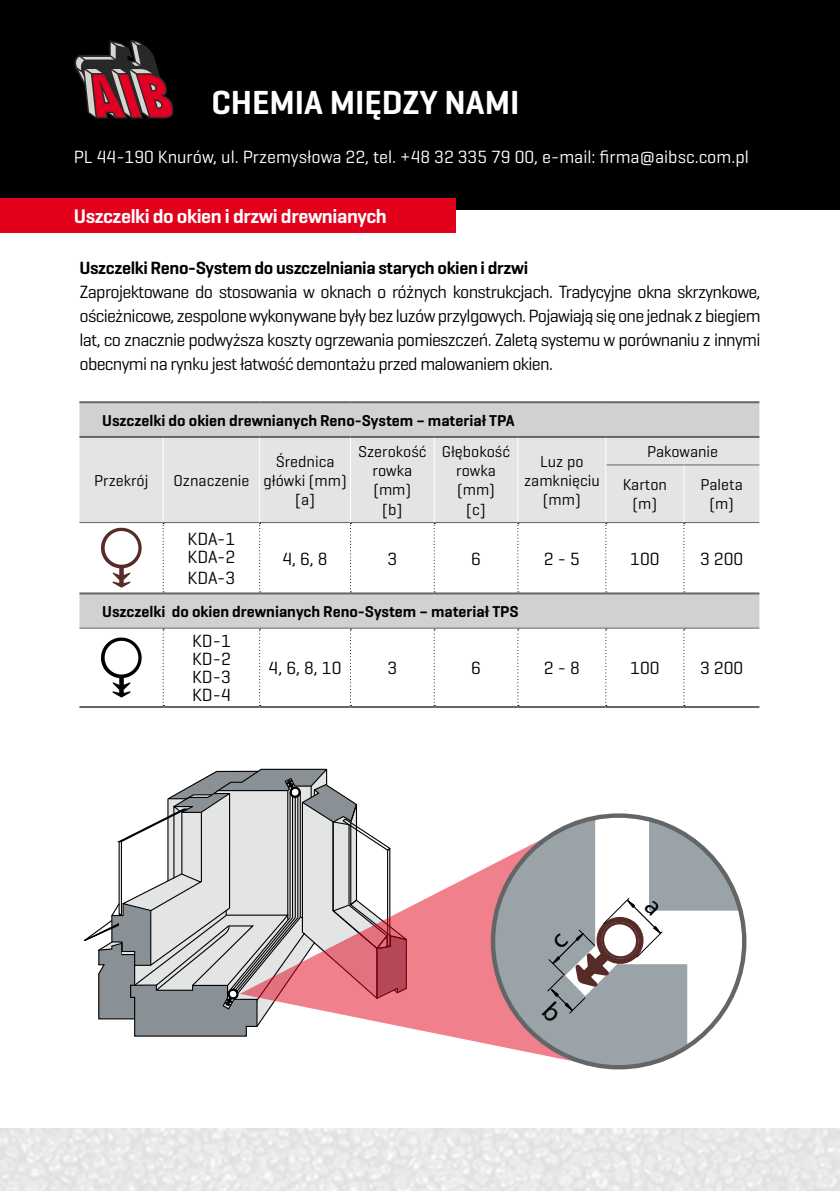
<style>
.page{position:relative;width:840px;height:1191px;background:#fff}
.page>*{position:absolute;margin:0;border:0;box-sizing:border-box;transform-origin:0 0}
.t1{font:600 34px "Geogrotesque";color:#fff}
.t2{font:26.4px "Myriad Pro";color:#000}
.t3{font:600 20px "Geogrotesque";letter-spacing:-.02em;color:#fff}
.t4{font:18px/18px "Geogrotesque";letter-spacing:-.04em;color:#000;text-align:justify}
.t5{font:18px "Geogrotesque";color:#fff}
.t6{font:600 18px "Geogrotesque";letter-spacing:-.02em;color:#000}
.t7{font:16px/19.2px "Geogrotesque";color:#000;text-align:center}
.t8{font:600 16px "Geogrotesque";color:#000}
.s1{font-family:"Myriad Pro";font-size:26.4px}
</style>
<div class="page">
<div style="left:0;top:0;width:839px;height:210px;background:#000"></div>
<svg style="left:74px;top:40px;width:100px;height:79px"></svg>
<div style="left:0;top:198px;width:455px;height:34px;background:#e2001a"></div>
<svg style="left:79px;top:403px;width:680px;height:224px;fill:#d0d1d2"></svg>
<div style="left:79px;top:438px;width:680px;height:84px;background:#e3e4e4"></div>
<hr style="left:79px;top:522px;width:84px;height:1px;background:#646567">
<hr style="left:163px;top:522px;width:96px;height:1px;background:#646567">
<hr style="left:606px;top:464px;width:77px;height:1px;background:#646567">
<hr style="left:683px;top:464px;width:76px;height:1px;background:#646567">
<hr style="left:259px;top:522px;width:91px;height:1px;background:#646567">
<hr style="left:350px;top:522px;width:84px;height:1px;background:#646567">
<svg style="left:162px;top:523px;width:2px;height:69px"></svg>
<svg style="left:259px;top:523px;width:1px;height:69px"></svg>
<svg style="left:350px;top:523px;width:1px;height:69px"></svg>
<svg style="left:433px;top:523px;width:2px;height:69px"></svg>
<svg style="left:517px;top:523px;width:1px;height:69px"></svg>
<svg style="left:605px;top:523px;width:1px;height:69px"></svg>
<svg style="left:683px;top:523px;width:1px;height:69px"></svg>
<svg style="left:162px;top:628px;width:2px;height:78px"></svg>
<svg style="left:259px;top:628px;width:1px;height:78px"></svg>
<svg style="left:350px;top:628px;width:1px;height:78px"></svg>
<svg style="left:433px;top:628px;width:2px;height:78px"></svg>
<svg style="left:517px;top:628px;width:1px;height:78px"></svg>
<svg style="left:605px;top:628px;width:1px;height:78px"></svg>
<svg style="left:683px;top:628px;width:1px;height:78px"></svg>
<hr style="left:434px;top:522px;width:83px;height:1px;background:#646567">
<hr style="left:79px;top:401px;width:84px;height:2px;background:#646567">
<hr style="left:163px;top:401px;width:96px;height:2px;background:#646567">
<hr style="left:259px;top:401px;width:91px;height:2px;background:#646567">
<hr style="left:350px;top:401px;width:84px;height:2px;background:#646567">
<hr style="left:434px;top:401px;width:83px;height:2px;background:#646567">
<hr style="left:517px;top:401px;width:88px;height:2px;background:#646567">
<hr style="left:605px;top:401px;width:78px;height:2px;background:#646567">
<hr style="left:683px;top:401px;width:76px;height:2px;background:#646567">
<hr style="left:79px;top:706px;width:84px;height:2px;background:#646567">
<hr style="left:163px;top:706px;width:96px;height:2px;background:#646567">
<hr style="left:259px;top:706px;width:91px;height:2px;background:#646567">
<hr style="left:350px;top:706px;width:84px;height:2px;background:#646567">
<hr style="left:434px;top:706px;width:83px;height:2px;background:#646567">
<hr style="left:517px;top:706px;width:88px;height:2px;background:#646567">
<hr style="left:605px;top:706px;width:78px;height:2px;background:#646567">
<hr style="left:683px;top:706px;width:76px;height:2px;background:#646567">
<hr style="left:79px;top:436px;width:84px;height:2px;background:#646567">
<hr style="left:163px;top:436px;width:96px;height:2px;background:#646567">
<hr style="left:259px;top:436px;width:91px;height:2px;background:#646567">
<hr style="left:350px;top:436px;width:84px;height:2px;background:#646567">
<hr style="left:434px;top:436px;width:83px;height:2px;background:#646567">
<hr style="left:517px;top:436px;width:88px;height:2px;background:#646567">
<hr style="left:605px;top:436px;width:78px;height:2px;background:#646567">
<hr style="left:683px;top:436px;width:76px;height:2px;background:#646567">
<hr style="left:79px;top:592px;width:84px;height:2px;background:#646567">
<hr style="left:163px;top:592px;width:96px;height:2px;background:#646567">
<hr style="left:259px;top:592px;width:91px;height:2px;background:#646567">
<hr style="left:350px;top:592px;width:84px;height:2px;background:#646567">
<hr style="left:434px;top:592px;width:83px;height:2px;background:#646567">
<hr style="left:517px;top:592px;width:88px;height:2px;background:#646567">
<hr style="left:605px;top:592px;width:78px;height:2px;background:#646567">
<hr style="left:683px;top:592px;width:76px;height:2px;background:#646567">
<hr style="left:517px;top:522px;width:88px;height:1px;background:#646567">
<svg style="left:162px;top:438px;width:1px;height:27px"></svg>
<svg style="left:259px;top:438px;width:1px;height:27px"></svg>
<svg style="left:350px;top:438px;width:1px;height:27px"></svg>
<svg style="left:433px;top:438px;width:1px;height:27px"></svg>
<svg style="left:517px;top:438px;width:1px;height:27px"></svg>
<hr style="left:162px;top:465px;width:1px;height:57px;background:#fff">
<hr style="left:259px;top:465px;width:1px;height:57px;background:#fff">
<hr style="left:350px;top:465px;width:1px;height:57px;background:#fff">
<hr style="left:433px;top:465px;width:1px;height:57px;background:#fff">
<hr style="left:517px;top:465px;width:1px;height:57px;background:#fff">
<svg style="left:605px;top:438px;width:1px;height:27px"></svg>
<hr style="left:605px;top:465px;width:1px;height:57px;background:#fff">
<hr style="left:683px;top:465px;width:1px;height:57px;background:#fff">
<hr style="left:605px;top:522px;width:78px;height:1px;background:#646567">
<hr style="left:683px;top:522px;width:76px;height:1px;background:#646567">
<hr style="left:79px;top:627px;width:84px;height:1px;background:#646567">
<hr style="left:163px;top:627px;width:96px;height:1px;background:#646567">
<hr style="left:259px;top:627px;width:91px;height:1px;background:#646567">
<hr style="left:350px;top:627px;width:84px;height:1px;background:#646567">
<hr style="left:434px;top:627px;width:83px;height:1px;background:#646567">
<hr style="left:517px;top:627px;width:88px;height:1px;background:#646567">
<hr style="left:605px;top:627px;width:78px;height:1px;background:#646567">
<hr style="left:683px;top:627px;width:76px;height:1px;background:#646567">
<svg style="left:101px;top:528px;width:40px;height:60px"></svg>
<svg style="left:101px;top:637px;width:40px;height:60px"></svg>
<svg style="left:84px;top:768px;width:287px;height:269px"></svg>
<svg style="left:239px;top:835px;width:245px;height:209px"></svg>
<svg style="left:484px;top:818px;width:202px;height:252px;fill:#9aa3a8"></svg>
<svg style="left:541px;top:820px;width:199px;height:203px"></svg>
<h1 class="t1" style="left:211px;top:81px;width:309px">CHEMIA MIĘDZY NAMI</h1>
<p class="t5" style="left:74px;top:146px;width:676px">PL 44-190 Knurów, ul. Przemysłowa 22, tel. +48 32 335 79 00, e-mail: firma@aibsc.com.pl</p>
<p class="t3" style="left:74px;top:204px;width:314px">Uszczelki do okien i drzwi drewnianych</p>
<p class="t6" style="left:79px;top:257px;width:450px">Uszczelki Reno-System do uszczelniania starych okien i drzwi</p>
<p class="t4" style="left:79px;top:280px;width:682px;line-height:24px">Zaprojektowane do stosowania w oknach o różnych konstrukcjach. Tradycyjne okna skrzynkowe, ościeżnicowe, zespolone wykonywane były bez luzów przylgowych. Pojawiają się one jednak z biegiem lat, co znacznie podwyższa koszty ogrzewania pomieszczeń. Zaletą systemu w porównaniu z innymi obecnymi na rynku jest łatwość demontażu przed malowaniem okien.</p>
<p class="t8" style="left:102px;top:410px;width:414px">Uszczelki do okien drewnianych Reno-System – materiał TPA</p>
<p class="t7" style="left:94px;top:470px;width:56px">Przekrój</p>
<p class="t7" style="left:173px;top:470px;width:77px">Oznaczenie</p>
<p class="t7" style="left:263px;top:451px;width:85px">Średnica główki (mm) [a]</p>
<p class="t7" style="left:358px;top:441px;width:70px">Szerokość rowka (mm)<br>[b]</p>
<p class="t7" style="left:441px;top:441px;width:70px">Głębokość rowka (mm)<br>[c]</p>
<p class="t7" style="left:523px;top:451px;width:77px">Luz po zamknięciu (mm)</p>
<p class="t7" style="left:622px;top:434px;width:97px;line-height:33.2px;text-align:left;text-indent:24px">Pakowanie<br>Karton</p>
<p class="t7" style="left:700px;top:474px;width:44px">Paleta (m)</p>
<p class="t7" style="left:632px;top:494px;width:26px">(m)</p>
<h2 class="t2" style="left:548px;top:515px;width:13px;rotate:-90deg">c</h2>
<p class="t4" style="left:187px;top:529px;width:49px">KDA-1<br>KDA-2</p>
<p class="t4" style="left:187px;top:568px;width:49px">KDA-3</p>
<p class="t4" style="left:282px;top:549px;width:47px">4, 6, 8</p>
<p class="t4" style="left:387px;top:549px;width:11px">3</p>
<p class="t4" style="left:471px;top:549px;width:11px">6</p>
<p class="t4" style="left:543px;top:549px;width:37px">2 - 5</p>
<p class="t4" style="left:630px;top:549px;width:31px">100</p>
<p class="t4" style="left:699px;top:549px;width:45px">3 200</p>
<p class="t8" style="left:102px;top:601px;width:418px">Uszczelki do okien drewnianych Reno-System – materiał TPS</p>
<p class="t4" style="left:192px;top:631px;width:40px">KD-1<br>KD-2<br>KD-3<br>KD-4</p>
<p class="t4" style="left:268px;top:658px;width:74px">4, 6, 8, 10</p>
<p class="t4" style="left:387px;top:658px;width:38px">3 <span class="s1">b</span></p>
<p class="t4" style="left:471px;top:658px;width:11px">6</p>
<p class="t4" style="left:543px;top:658px;width:37px">2 - 8</p>
<p class="t4" style="left:630px;top:658px;width:31px">100</p>
<p class="t4" style="left:699px;top:658px;width:45px">3 200</p>
</div>
